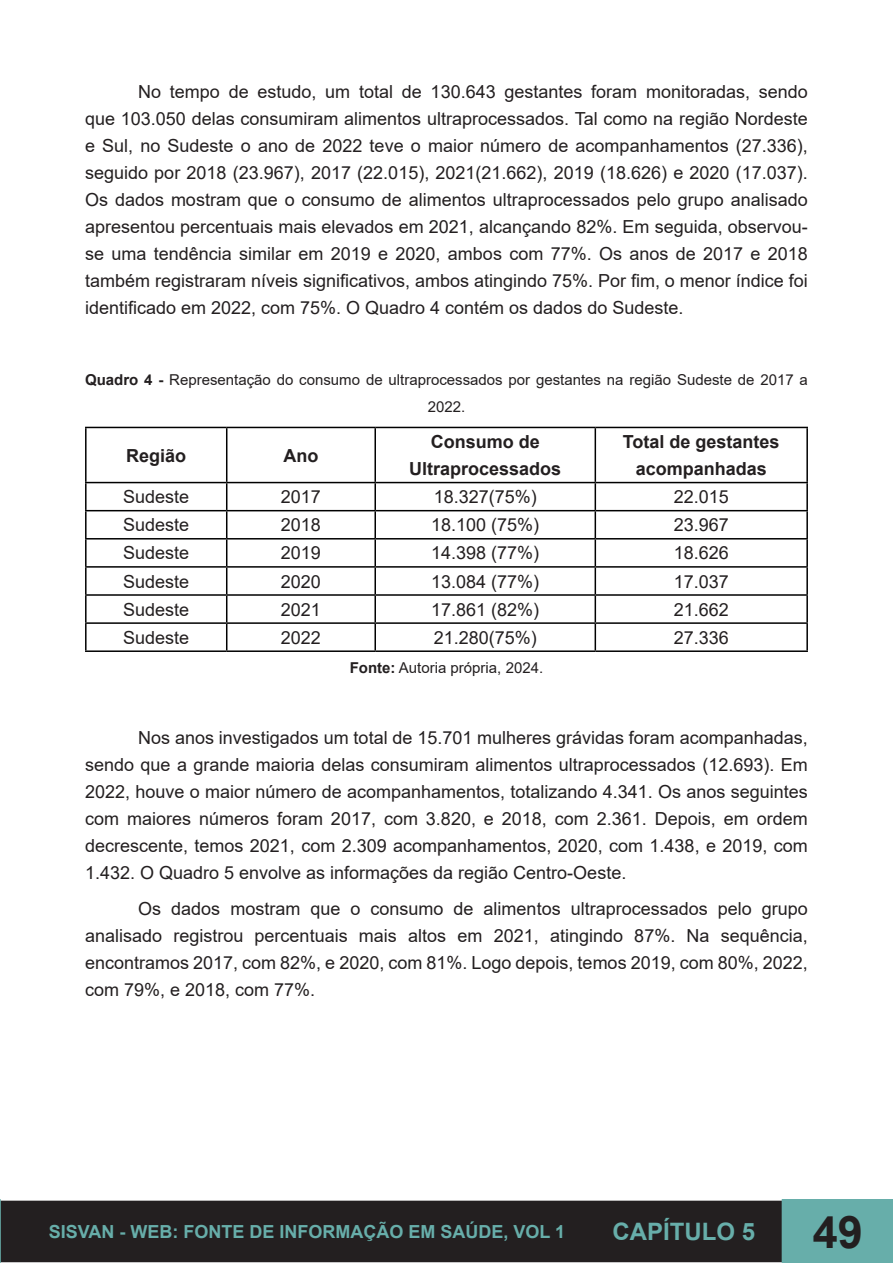
<style>
.page{position:relative;width:893px;height:1263px;background:#fff}
.page>*{position:absolute;margin:0;border:0;box-sizing:border-box;transform-origin:0 0}
.t1{font:700 45px "Arial";color:#231f20}
.t2{font:700 24px "Arial";color:#67aeaa}
.t3{font:18px/27px "Arial";color:#231f20;text-align:justify}
.t4{font:700 18px/27px "Arial";color:#231f20;text-align:center}
.t5{font:700 18px "Arial";color:#67aeaa}
.t6{font:15px/27px "Arial";color:#231f20;text-align:center}
.s1{font-weight:700}
</style>
<div class="page">
<div style="left:1px;top:1201px;width:782px;height:60px;background:#231f20"></div>
<div style="left:0;top:1201px;width:784px;height:61px;border:2px solid #231f20"></div>
<svg style="left:0;top:1199px;width:1px;height:64px"></svg>
<div style="left:782px;top:1200px;width:111px;height:63px;background:#67aeaa"></div>
<div style="left:782px;top:1199px;width:111px;height:64px;border:2px solid #67aeaa"></div>
<hr style="left:85px;top:427px;width:142px;height:1px;background:#000">
<hr style="left:85px;top:428px;width:2px;height:54px;background:#000">
<hr style="left:227px;top:427px;width:148px;height:1px;background:#000">
<hr style="left:226px;top:428px;width:1px;height:54px;background:#000">
<hr style="left:375px;top:427px;width:220px;height:1px;background:#000">
<hr style="left:374px;top:428px;width:2px;height:54px;background:#000">
<hr style="left:595px;top:427px;width:213px;height:1px;background:#000">
<hr style="left:595px;top:428px;width:1px;height:54px;background:#000">
<hr style="left:806px;top:428px;width:2px;height:54px;background:#000">
<hr style="left:85px;top:482px;width:142px;height:1px;background:#000">
<hr style="left:85px;top:483px;width:2px;height:27px;background:#000">
<hr style="left:227px;top:482px;width:148px;height:1px;background:#000">
<hr style="left:375px;top:482px;width:220px;height:1px;background:#000">
<hr style="left:374px;top:483px;width:2px;height:27px;background:#000">
<hr style="left:595px;top:482px;width:213px;height:1px;background:#000">
<hr style="left:806px;top:483px;width:2px;height:27px;background:#000">
<hr style="left:85px;top:510px;width:142px;height:1px;background:#000">
<hr style="left:85px;top:511px;width:2px;height:27px;background:#000">
<hr style="left:227px;top:510px;width:148px;height:1px;background:#000">
<hr style="left:375px;top:510px;width:220px;height:1px;background:#000">
<hr style="left:374px;top:511px;width:2px;height:27px;background:#000">
<hr style="left:595px;top:510px;width:213px;height:1px;background:#000">
<hr style="left:806px;top:511px;width:2px;height:27px;background:#000">
<hr style="left:85px;top:538px;width:142px;height:1px;background:#000">
<hr style="left:85px;top:539px;width:2px;height:27px;background:#000">
<hr style="left:227px;top:538px;width:148px;height:1px;background:#000">
<hr style="left:375px;top:538px;width:220px;height:1px;background:#000">
<hr style="left:374px;top:539px;width:2px;height:27px;background:#000">
<hr style="left:595px;top:538px;width:213px;height:1px;background:#000">
<hr style="left:806px;top:539px;width:2px;height:27px;background:#000">
<hr style="left:85px;top:566px;width:142px;height:2px;background:#000">
<hr style="left:85px;top:568px;width:2px;height:26px;background:#000">
<hr style="left:227px;top:566px;width:148px;height:2px;background:#000">
<hr style="left:375px;top:566px;width:220px;height:2px;background:#000">
<hr style="left:374px;top:568px;width:2px;height:26px;background:#000">
<hr style="left:595px;top:566px;width:213px;height:2px;background:#000">
<hr style="left:806px;top:568px;width:2px;height:26px;background:#000">
<hr style="left:85px;top:594px;width:142px;height:2px;background:#000">
<hr style="left:85px;top:596px;width:2px;height:26px;background:#000">
<hr style="left:227px;top:594px;width:148px;height:2px;background:#000">
<hr style="left:375px;top:594px;width:220px;height:2px;background:#000">
<hr style="left:374px;top:596px;width:2px;height:26px;background:#000">
<hr style="left:595px;top:594px;width:213px;height:2px;background:#000">
<hr style="left:806px;top:596px;width:2px;height:26px;background:#000">
<hr style="left:85px;top:622px;width:142px;height:2px;background:#000">
<hr style="left:85px;top:624px;width:2px;height:26px;background:#000">
<hr style="left:227px;top:622px;width:148px;height:2px;background:#000">
<svg style="left:226px;top:483px;width:1px;height:167px"></svg>
<hr style="left:375px;top:622px;width:220px;height:2px;background:#000">
<hr style="left:374px;top:624px;width:2px;height:26px;background:#000">
<hr style="left:595px;top:622px;width:213px;height:2px;background:#000">
<svg style="left:595px;top:483px;width:1px;height:167px"></svg>
<hr style="left:806px;top:624px;width:2px;height:26px;background:#000">
<hr style="left:85px;top:650px;width:142px;height:2px;background:#000">
<hr style="left:227px;top:650px;width:148px;height:2px;background:#000">
<hr style="left:375px;top:650px;width:220px;height:2px;background:#000">
<hr style="left:595px;top:650px;width:213px;height:2px;background:#000">
<p class="t3" style="left:85px;top:78px;width:724px;text-indent:53px">No tempo de estudo, um total de 130.643 gestantes foram monitoradas, sendo que 103.050 delas consumiram alimentos ultraprocessados. Tal como na região Nordeste e Sul, no Sudeste o ano de 2022 teve o maior número de acompanhamentos (27.336), seguido por 2018 (23.967), 2017 (22.015), 2021(21.662), 2019 (18.626) e 2020 (17.037).<br>Os dados mostram que o consumo de alimentos ultraprocessados pelo grupo analisado apresentou percentuais mais elevados em 2021, alcançando 82%. Em seguida, observou&shy;se uma tendência similar em 2019 e 2020, ambos com 77%. Os anos de 2017 e 2018 também registraram níveis significativos, ambos atingindo 75%. Por fim, o menor índice foi identificado em 2022, com 75%. O Quadro 4 contém os dados do Sudeste.</p>
<p class="t6" style="left:85px;top:366px;width:724px"><span class="s1">Quadro 4 -</span> Representação do consumo de ultraprocessados por gestantes na região Sudeste de 2017 a<br>2022.</p>
<p class="t4" style="left:126px;top:442px;width:62px">Região</p>
<p class="t4" style="left:283px;top:442px;width:36px">Ano</p>
<p class="t4" style="left:409px;top:428px;width:154px">Consumo de<br>Ultraprocessados</p>
<p class="t4" style="left:623px;top:428px;width:158px">Total de gestantes acompanhadas</p>
<p class="t3" style="left:123px;top:483px;width:68px">Sudeste</p>
<p class="t3" style="left:281px;top:483px;width:42px">2017</p>
<p class="t3" style="left:434px;top:483px;width:105px">18.327(75%)</p>
<p class="t3" style="left:674px;top:483px;width:57px">22.015</p>
<p class="t3" style="left:123px;top:511px;width:68px">Sudeste</p>
<p class="t3" style="left:281px;top:511px;width:42px">2018</p>
<p class="t3" style="left:431px;top:511px;width:110px">18.100 (75%)</p>
<p class="t3" style="left:674px;top:511px;width:57px">23.967</p>
<p class="t3" style="left:123px;top:539px;width:68px">Sudeste</p>
<p class="t3" style="left:281px;top:539px;width:42px">2019</p>
<p class="t3" style="left:431px;top:539px;width:110px">14.398 (77%)</p>
<p class="t3" style="left:674px;top:539px;width:57px">18.626</p>
<p class="t3" style="left:123px;top:567px;width:68px">Sudeste</p>
<p class="t3" style="left:281px;top:567px;width:42px">2020</p>
<p class="t3" style="left:431px;top:567px;width:110px">13.084 (77%)</p>
<p class="t3" style="left:674px;top:567px;width:57px">17.037</p>
<p class="t3" style="left:123px;top:596px;width:68px">Sudeste</p>
<p class="t3" style="left:281px;top:596px;width:42px">2021</p>
<p class="t3" style="left:431px;top:596px;width:110px">17.861 (82%)</p>
<p class="t3" style="left:674px;top:596px;width:57px">21.662</p>
<p class="t3" style="left:123px;top:624px;width:68px">Sudeste</p>
<p class="t3" style="left:281px;top:624px;width:42px">2022</p>
<p class="t3" style="left:434px;top:624px;width:105px">21.280(75%)</p>
<p class="t3" style="left:674px;top:624px;width:57px">27.336</p>
<p class="t6" style="left:350px;top:654px;width:195px"><span class="s1">Fonte:</span> Autoria própria, 2024.</p>
<p class="t3" style="left:85px;top:724px;width:724px;text-indent:53px">Nos anos investigados um total de 15.701 mulheres grávidas foram acompanhadas, sendo que a grande maioria delas consumiram alimentos ultraprocessados (12.693). Em 2022, houve o maior número de acompanhamentos, totalizando 4.341. Os anos seguintes com maiores números foram 2017, com 3.820, e 2018, com 2.361. Depois, em ordem decrescente, temos 2021, com 2.309 acompanhamentos, 2020, com 1.438, e 2019, com 1.432. O Quadro 5 envolve as informações da região Centro-Oeste.</p>
<p class="t3" style="left:85px;top:894px;width:724px;text-indent:53px">Os dados mostram que o consumo de alimentos ultraprocessados pelo grupo analisado registrou percentuais mais altos em 2021, atingindo 87%. Na sequência, encontramos 2017, com 82%, e 2020, com 81%. Logo depois, temos 2019, com 80%, 2022, com 79%, e 2018, com 77%.</p>
<p class="t5" style="left:49px;top:1219px;width:518px">SISVAN - WEB: FONTE DE INFORMAÇÃO EM SAÚDE, VOL 1</p>
<h2 class="t2" style="left:612px;top:1215px;width:144px">CAPÍTULO 5</h2>
<h1 class="t1" style="left:813px;top:1200px;width:52px">49</h1>
</div>
